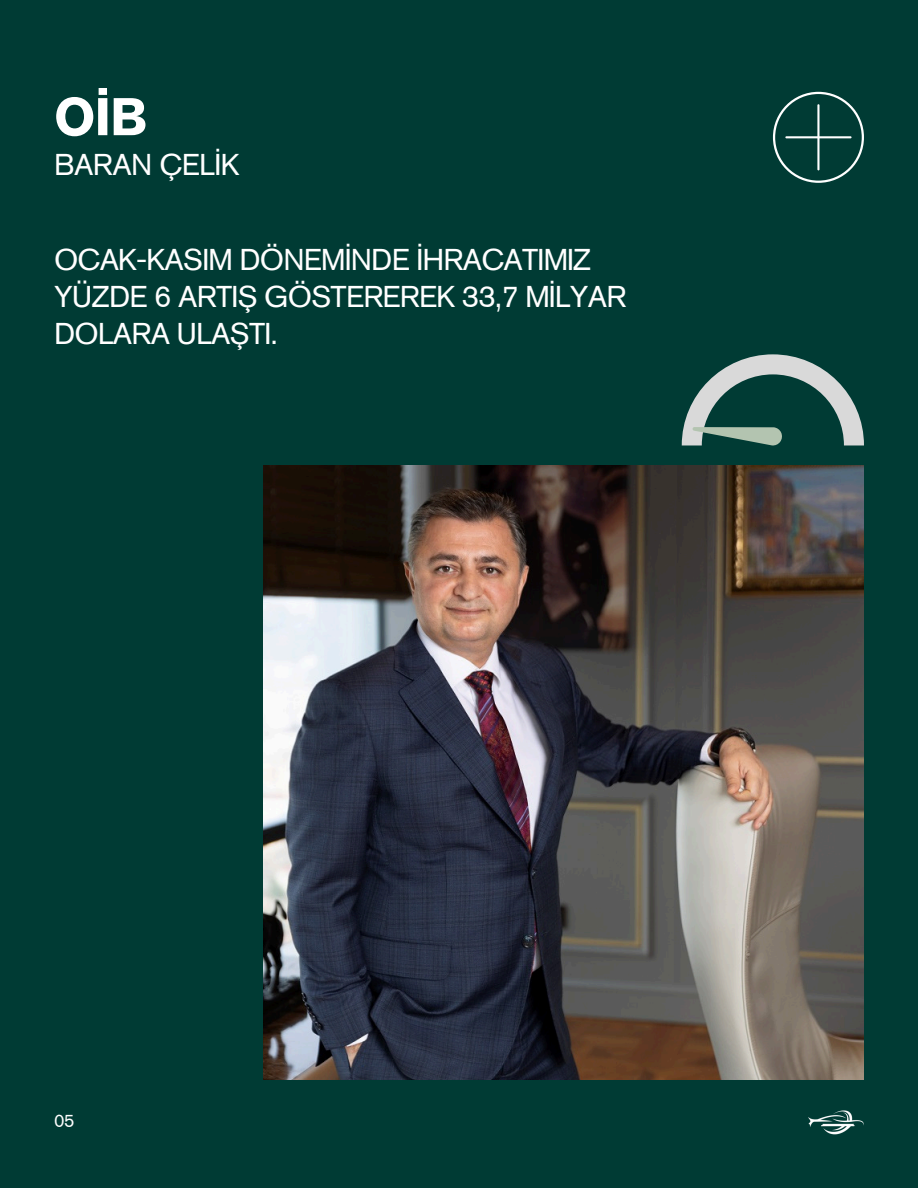
<style>
.page{position:relative;width:918px;height:1188px;background:#003b34}
.page>*{position:absolute;margin:0;border:0;box-sizing:border-box;transform-origin:0 0}
.t1{font:700 52.5px "Akzidenz Grotesk Pro";color:#fff}
.t2{font:30px/37.2px "Akzidenz Grotesk Pro";letter-spacing:-.025em;color:#fff}
.t3{font:18px "Akzidenz Grotesk Pro";color:#fff}
</style>
<div class="page">
<img style="left:263px;top:466px;width:601px;height:614px">
<svg style="left:773px;top:92px;width:91px;height:91px"></svg>
<svg style="left:682px;top:354px;width:182px;height:91px"></svg>
<img style="left:808px;top:1110px;width:56px;height:24px">
<h1 class="t1" style="left:54px;top:96px;width:95px">OİB</h1>
<h1 class="t2" style="left:54px;top:148px;width:187px">BARAN ÇELİK</h1>
<p class="t2" style="left:54px;top:244px;width:574px">OCAK-KASIM DÖNEMİNDE İHRACATIMIZ<br>YÜZDE 6 ARTIŞ GÖSTEREREK 33,7 MİLYAR<br>DOLARA ULAŞTI.</p>
<p class="t3" style="left:54px;top:1114px;width:22px">05</p>
</div>
